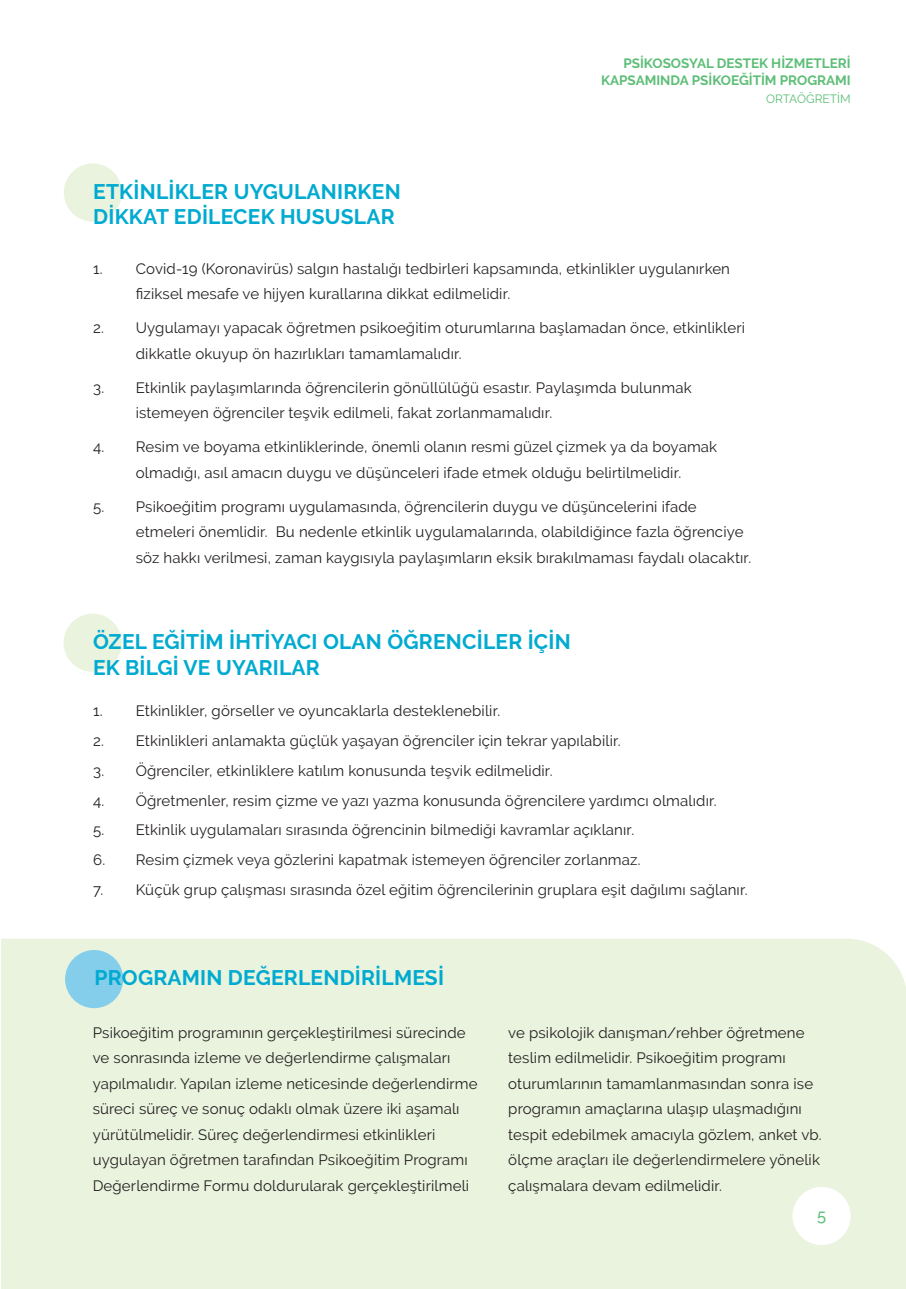
<style>
.page{position:relative;width:906px;height:1289px;background:#fff}
.page>*{position:absolute;margin:0;border:0;box-sizing:border-box;transform-origin:0 0}
.t1{font:700 21px/25.5px "Raleway";letter-spacing:.01em;color:#00aad0}
.t2{font:500 16.5px "Raleway";color:#5ebe78}
.t3{font:15px/25.5px "Raleway";letter-spacing:.01em;color:#231f20}
.t4{font:700 13.5px/16.5px "Raleway";color:#5ebe78;text-align:right}
.t5{font:12px "Raleway";color:#5ebe78}
</style>
<div class="page">
<div style="left:1px;top:1251px;width:905px;height:37px;background:#eaf3de"></div>
<div style="left:1px;top:939px;width:905px;height:312px;background:#eaf3de"></div>
<div style="left:792px;top:1186px;width:58px;height:58px;background:#fff;border-radius:50%"></div>
<div style="left:64px;top:163px;width:58px;height:59px;background:#eaf3de;border-radius:50%"></div>
<div style="left:65px;top:950px;width:58px;height:58px;background:#85ceeb;border-radius:50%"></div>
<div style="left:64px;top:613px;width:58px;height:58px;background:#eaf3de;border-radius:50%"></div>
<p class="t1" style="left:93px;top:179px;width:309px">ETKİNLİKLER UYGULANIRKEN<br>DİKKAT EDİLECEK HUSUSLAR</p>
<p class="t4" style="left:601px;top:55px;width:251px">PSİKOSOSYAL DESTEK HİZMETLERİ<br>KAPSAMINDA PSİKOEĞİTİM PROGRAMI</p>
<p class="t5" style="left:766px;top:91px;width:86px">ORTAÖĞRETİM</p>
<p class="t3" style="left:136px;top:255px;width:596px;text-indent:-43px">1. Covid-19 (Koronavirüs) salgın hastalığı tedbirleri kapsamında, etkinlikler uygulanırken fiziksel mesafe ve hijyen kurallarına dikkat edilmelidir.</p>
<p class="t3" style="left:136px;top:315px;width:611px;text-indent:-43px">2. Uygulamayı yapacak öğretmen psikoeğitim oturumlarına başlamadan önce, etkinlikleri dikkatle okuyup ön hazırlıkları tamamlamalıdır.</p>
<p class="t3" style="left:136px;top:374px;width:557px;text-indent:-43px">3. Etkinlik paylaşımlarında öğrencilerin gönüllülüğü esastır. Paylaşımda bulunmak istemeyen öğrenciler teşvik edilmeli, fakat zorlanmamalıdır.</p>
<p class="t3" style="left:93px;top:434px;width:625px;text-align:center">4. Resim ve boyama etkinliklerinde, önemli olanın resmi güzel çizmek ya da boyamak olmadığı, asıl amacın duygu ve düşünceleri ifade etmek olduğu belirtilmelidir.</p>
<p class="t3" style="left:136px;top:493px;width:617px;text-indent:-43px">5. Psikoeğitim programı uygulamasında, öğrencilerin duygu ve düşüncelerini ifade etmeleri önemlidir. Bu nedenle etkinlik uygulamalarında, olabildiğince fazla öğrenciye söz hakkı verilmesi, zaman kaygısıyla paylaşımların eksik bırakılmaması faydalı olacaktır.</p>
<p class="t1" style="left:93px;top:629px;width:479px">ÖZEL EĞİTİM İHTİYACI OLAN ÖĞRENCİLER İÇİN<br>EK BİLGİ VE UYARILAR</p>
<p class="t3" style="left:93px;top:698px;width:408px">1. Etkinlikler, görseller ve oyuncaklarla desteklenebilir.</p>
<p class="t3" style="left:93px;top:728px;width:529px">2. Etkinlikleri anlamakta güçlük yaşayan öğrenciler için tekrar yapılabilir.</p>
<p class="t3" style="left:93px;top:757px;width:461px">3. Öğrenciler, etkinliklere katılım konusunda teşvik edilmelidir.</p>
<p class="t3" style="left:93px;top:787px;width:625px">4. Öğretmenler, resim çizme ve yazı yazma konusunda öğrencilere yardımcı olmalıdır.</p>
<p class="t3" style="left:93px;top:817px;width:542px">5. Etkinlik uygulamaları sırasında öğrencinin bilmediği kavramlar açıklanır.</p>
<p class="t3" style="left:93px;top:847px;width:549px">6. Resim çizmek veya gözlerini kapatmak istemeyen öğrenciler zorlanmaz.</p>
<p class="t3" style="left:93px;top:876px;width:656px">7. Küçük grup çalışması sırasında özel eğitim öğrencilerinin gruplara eşit dağılımı sağlanır.</p>
<p class="t1" style="left:94px;top:965px;width:351px">PROGRAMIN DEĞERLENDİRİLMESİ</p>
<p class="t3" style="left:93px;top:1019px;width:386px">Psikoeğitim programının gerçekleştirilmesi sürecinde ve sonrasında izleme ve değerlendirme çalışmaları yapılmalıdır. Yapılan izleme neticesinde değerlendirme süreci süreç ve sonuç odaklı olmak üzere iki aşamalı yürütülmelidir. Süreç değerlendirmesi etkinlikleri uygulayan öğretmen tarafından Psikoeğitim Programı Değerlendirme Formu doldurularak gerçekleştirilmeli</p>
<p class="t3" style="left:508px;top:1019px;width:315px">ve psikolojik danışman/rehber öğretmene teslim edilmelidir. Psikoeğitim programı oturumlarının tamamlanmasından sonra ise programın amaçlarına ulaşıp ulaşmadığını tespit edebilmek amacıyla gözlem, anket vb. ölçme araçları ile değerlendirmelere yönelik çalışmalara devam edilmelidir.</p>
<p class="t2" style="left:817px;top:1205px;width:11px">5</p>
</div>
